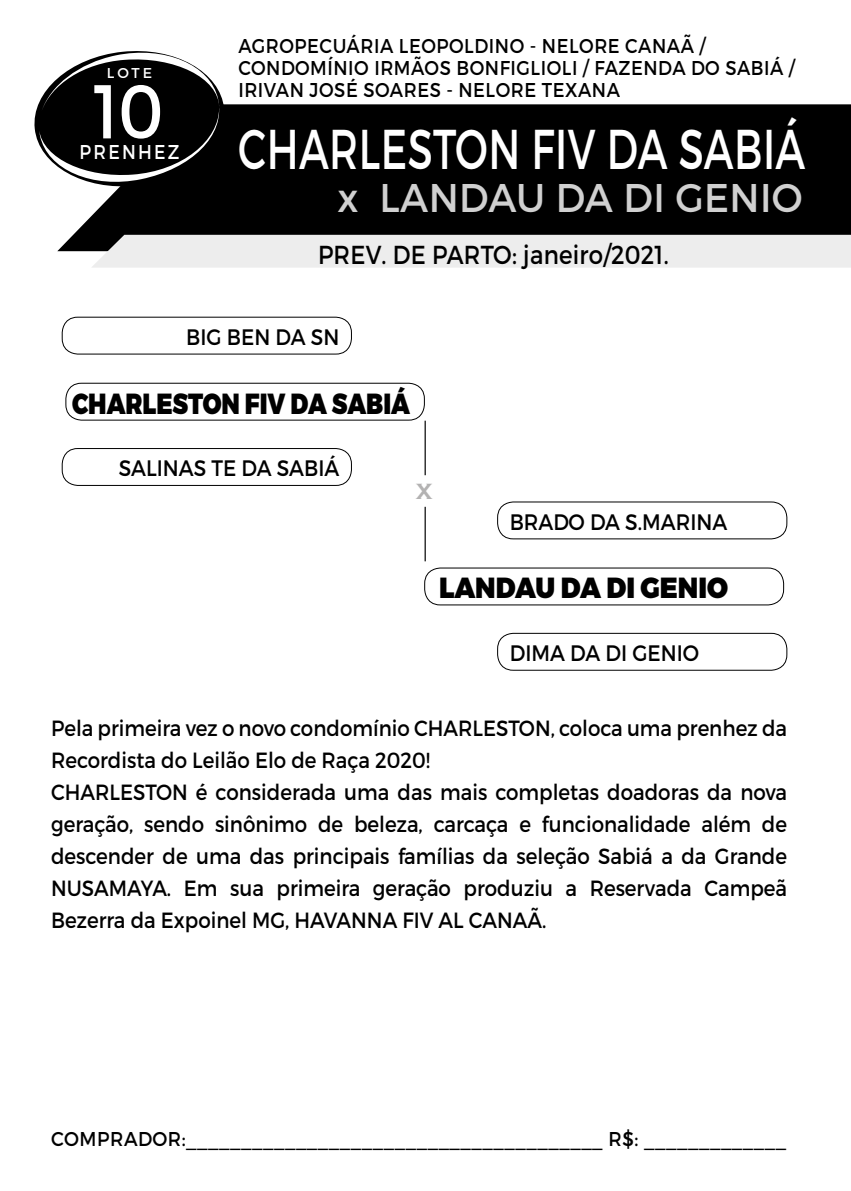
<style>
.page{position:relative;width:851px;height:1191px;background:#fff}
.page>*{position:absolute;margin:0;border:0;box-sizing:border-box;transform-origin:0 0}
.t1{font:76px "Montserrat";color:#fff;scale:.85 1}
.t2{font:56px "Montserrat";letter-spacing:.01em;color:#fff;scale:.72 1}
.t3{font:40px "Montserrat";letter-spacing:.01em;color:#d0d0d0;scale:.95 1}
.t4{font:900 29px "Montserrat";color:#000;scale:.81 1}
.t5{font:900 29px "Montserrat";color:#000;scale:.9 1}
.t6{font:26px "Montserrat";letter-spacing:.01em;color:#000;scale:.88 1}
.t7{font:700 22.6px "Copperplate Gothic";color:#b3b2b2}
.t8{font:22.4px "Montserrat";color:#000;scale:.9 1}
.t9{font:22px/32px "Montserrat";color:#000;scale:.9 1}
.t10{font:20px/22px "Montserrat";letter-spacing:.03em;color:#000;scale:.9 1}
.t11{font:20px "Montserrat";letter-spacing:.03em;color:#000;scale:.92 1}
.t12{font:20px "Montserrat";letter-spacing:.13em;color:#fff;scale:.87 1}
.t13{font:14.2px "Montserrat";color:#fff}
</style>
<div class="page">
<div style="left:57px;top:104px;width:793px;height:147px;background:#000"></div>
<div style="left:424px;top:568px;width:359px;height:37px;border:1px solid #000;border-radius:16px"></div>
<div style="left:497px;top:502px;width:290px;height:37px;border:1px solid #000;border-radius:16px"></div>
<div style="left:497px;top:633px;width:290px;height:37px;border:1px solid #000;border-radius:16px"></div>
<div style="left:66px;top:383px;width:358px;height:37px;border:1px solid #000;border-radius:16px"></div>
<div style="left:62px;top:317px;width:290px;height:37px;border:1px solid #000;border-radius:16px"></div>
<div style="left:62px;top:448px;width:290px;height:38px;border:1px solid #000;border-radius:16px"></div>
<hr style="left:424px;top:421px;width:1px;height:54px;background:#000">
<hr style="left:424px;top:507px;width:1px;height:54px;background:#000">
<svg style="left:34px;top:51px;width:194px;height:140px"></svg>
<div style="left:91px;top:235px;width:759px;height:33px;background:#ededed"></div>
<p class="t13" style="left:107px;top:64px;width:47px">LOTE</p>
<h1 class="t1" style="left:93px;top:65px;width:83px">10</h1>
<p class="t12" style="left:79px;top:140px;width:116px">PRENHEZ</p>
<p class="t10" style="left:238px;top:35px;width:619px">AGROPECUÁRIA LEOPOLDINO - NELORE CANAÃ /<br>CONDOMÍNIO IRMÃOS BONFIGLIOLI / FAZENDA DO SABIÁ /<br>IRIVAN JOSÉ SOARES - NELORE TEXANA</p>
<h2 class="t2" style="left:238px;top:114px;width:789px">CHARLESTON FIV DA SABIÁ</h2>
<h3 class="t3" style="left:337px;top:174px;width:491px">x LANDAU DA DI GENIO</h3>
<p class="t6" style="left:318px;top:239px;width:400px">PREV. DE PARTO: janeiro/2021.</p>
<p class="t8" style="left:186px;top:323px;width:171px">BIG BEN DA SN</p>
<h3 class="t4" style="left:72px;top:386px;width:418px">CHARLESTON FIV DA SABIÁ</h3>
<p class="t8" style="left:119px;top:454px;width:246px">SALINAS TE DA SABIÁ</p>
<p class="t7" style="left:416px;top:478px;width:18px">X</p>
<p class="t8" style="left:509px;top:508px;width:243px">BRADO DA S.MARINA</p>
<h3 class="t5" style="left:439px;top:569px;width:322px">LANDAU DA DI GENIO</h3>
<p class="t8" style="left:509px;top:639px;width:212px">DIMA DA DI GENIO</p>
<p class="t9" style="left:51px;top:712px;width:819px">Pela primeira vez o novo condomínio CHARLESTON, coloca uma prenhez da Recordista do Leilão Elo de Raça 2020!<br>CHARLESTON é considerada uma das mais completas doadoras da nova geração, sendo sinônimo de beleza, carcaça e funcionalidade além de descender de uma das principais famílias da seleção Sabiá a da Grande NUSAMAYA. Em sua primeira geração produziu a Reservada Campeã Bezerra da Expoinel MG, HAVANNA FIV AL CANAÃ.</p>
<p class="t11" style="left:51px;top:1126px;width:800px">COMPRADOR:______________________________________ R$: _____________</p>
</div>
